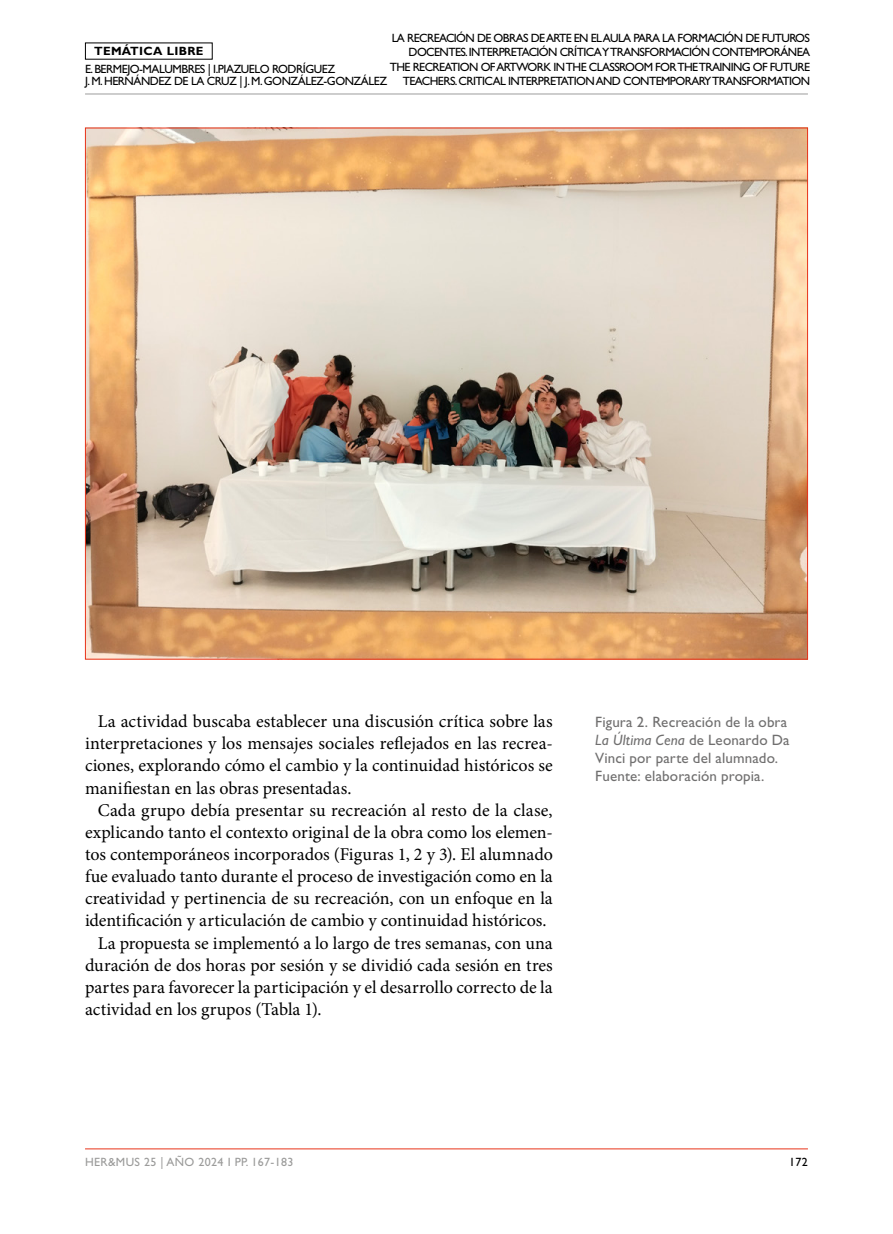
<style>
.page{position:relative;width:893px;height:1234px;background:#fff}
.page>*{position:absolute;margin:0;border:0;box-sizing:border-box;transform-origin:0 0}
.t1{font:18px/22px "Minion Pro";letter-spacing:-.01em;color:#000;text-align:justify}
.t2{font:15px/18px "Gill Sans Std";letter-spacing:.01em;color:#706f6f}
.t3{font:12px/14.4px "Gill Sans Std";letter-spacing:-.05em;color:#000}
.t4{font:12px "Gill Sans Std";letter-spacing:.03em;color:#9b9b9a}
.t5{font:700 12px "Gill Sans Std";letter-spacing:.03em;color:#000}
.s1{font-style:italic}
</style>
<div class="page">
<hr style="left:85px;top:1148px;width:723px;height:1px;background:#e8331a">
<hr style="left:85px;top:94px;width:723px;height:1px;background:#9d9d9c">
<img style="left:87px;top:130px;width:719px;height:527px">
<p class="t3" style="left:390px;top:31px;width:422px;text-align:right">LA RECREACIÓN DE OBRAS DE ARTE EN EL AULA PARA LA FORMACIÓN DE FUTUROS DOCENTES. INTERPRETACIÓN CRÍTICA Y TRANSFORMACIÓN CONTEMPORÁNEA THE RECREATION OF ARTWORK IN THE CLASSROOM FOR THE TRAINING OF FUTURE TEACHERS. CRITICAL INTERPRETATION AND CONTEMPORARY TRANSFORMATION</p>
<p class="t5" style="left:94px;top:44px;width:111px">TEMÁTICA LIBRE</p>
<p class="t3" style="left:85px;top:63px;width:304px;line-height:12px">E. BERMEJO-MALUMBRES | I.PIAZUELO RODRÍGUEZ<br>J. M. HERNÁNDEZ DE LA CRUZ | J. M. GONZÁLEZ-GONZÁLEZ</p>
<p class="t1" style="left:85px;top:710px;width:469px;text-indent:13px">La actividad buscaba establecer una discusión crítica sobre las interpretaciones y los mensajes sociales reflejados en las recrea&shy;ciones, explorando cómo el cambio y la continuidad históricos se manifiestan en las obras presentadas.</p>
<p class="t1" style="left:98px;top:798px;width:456px">Cada grupo debía presentar su recreación al resto de la clase,</p>
<p class="t1" style="left:85px;top:821px;width:469px">explicando tanto el contexto original de la obra como los elemen-</p>
<p class="t1" style="left:85px;top:843px;width:469px">tos contemporáneos incorporados (Figuras 1, 2 y 3). El alumnado</p>
<p class="t1" style="left:85px;top:865px;width:469px">fue evaluado tanto durante el proceso de investigación como en la</p>
<p class="t1" style="left:85px;top:887px;width:469px">creatividad y pertinencia de su recreación, con un enfoque en la</p>
<p class="t1" style="left:85px;top:909px;width:463px">identificación y articulación de cambio y continuidad históricos.</p>
<p class="t1" style="left:98px;top:931px;width:457px">La propuesta se implementó a lo largo de tres semanas, con una</p>
<p class="t1" style="left:85px;top:953px;width:469px">duración de dos horas por sesión y se dividió cada sesión en tres</p>
<p class="t1" style="left:85px;top:975px;width:469px">partes para favorecer la participación y el desarrollo correcto de la</p>
<p class="t1" style="left:85px;top:998px;width:238px">actividad en los grupos (Tabla 1).</p>
<p class="t2" style="left:595px;top:713px;width:196px">Figura 2. Recreación de la obra<br><span class="s1">La Última Cena</span> de Leonardo Da<br>Vinci por parte del alumnado.<br>Fuente: elaboración propia.</p>
<p class="t4" style="left:85px;top:1154px;width:210px">HER&amp;MUS 25 | AÑO 2024 I PP. 167-183</p>
<p class="t3" style="left:789px;top:1154px;width:20px">172</p>
</div>
